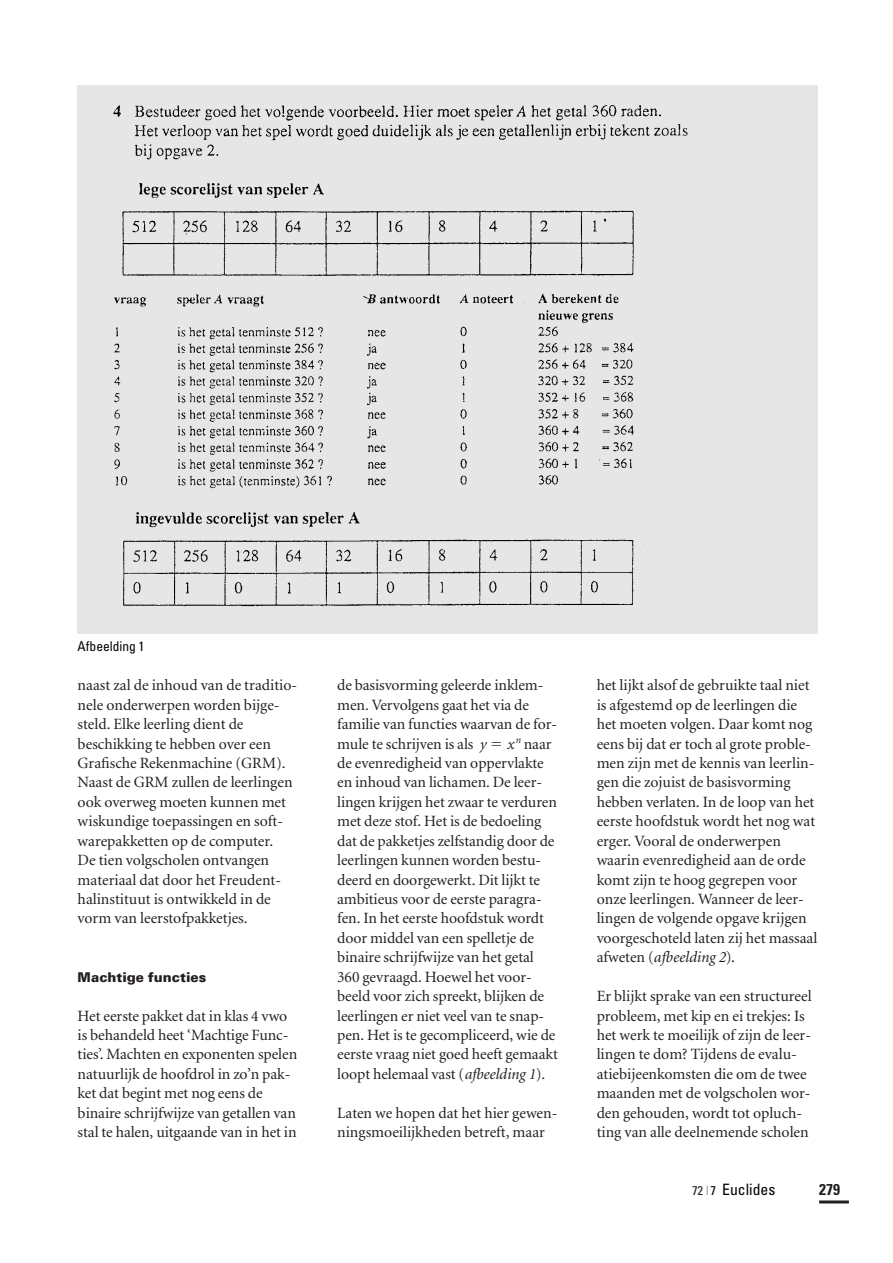
<style>
.page{position:relative;width:893px;height:1263px;background:#fff}
.page>*{position:absolute;margin:0;border:0;box-sizing:border-box;transform-origin:0 0}
.t1{font:15.75px/19.5px "Minion";color:#231f20}
.t2{font:condensed 15.75px "Univers";color:#000}
.t3{font:700 condensed 15.75px "Univers";color:#231f20}
.t4{font:900 13.5px "Univers";color:#231f20}
.t5{font:condensed 13.5px "Univers";color:#000}
.s1{font-style:italic}
.s2{font-family:"Mathematical Pi One"}
.s3{font-size:12.75px;color:#231f20}
.s4{font-size:12.75px;color:#808080}
.s5{font-size:12.75px}
</style>
<div class="page">
<hr style="left:819px;top:1201px;width:29px;height:2px;background:#231f20">
<div style="left:78px;top:85px;width:739px;height:548px;background:#e6e6e6"></div>
<img style="left:113px;top:105px;width:575px;height:502px">
<p class="t5" style="left:78px;top:642px;width:68px">Afbeelding 1</p>
<p class="t1" style="left:78px;top:677px;width:221px">naast zal de inhoud van de traditio&shy;nele onderwerpen worden bijge&shy;steld. Elke leerling dient de beschikking te hebben over een<br>Grafische Rekenmachine (GRM).<br>Naast de GRM zullen de leerlingen ook overweg moeten kunnen met wiskundige toepassingen en soft&shy;warepakketten op de computer.<br>De tien volgscholen ontvangen materiaal dat door het Freudent&shy;halinstituut is ontwikkeld in de vorm van leerstofpakketjes.</p>
<p class="t4" style="left:78px;top:972px;width:130px">Machtige functies</p>
<p class="t1" style="left:78px;top:1007px;width:221px">Het eerste pakket dat in klas 4 vwo is behandeld heet ‘Machtige Func&shy;ties’. Machten en exponenten spelen natuurlijk de hoofdrol in zo’n pak&shy;ket dat begint met nog eens de binaire schrijfwijze van getallen van stal te halen, uitgaande van in het in</p>
<p class="t1" style="left:337px;top:677px;width:222px">de basisvorming geleerde inklem&shy;men. Vervolgens gaat het via de familie van functies waarvan de for&shy;mule te schrijven is als <span class="s1">y</span> <span class="s2">-</span> <span class="s1">x</span> <sup>n</sup> naar de evenredigheid van oppervlakte en inhoud van lichamen. De leer&shy;lingen krijgen het zwaar te verduren met deze stof. Het is de bedoeling dat de pakketjes zelfstandig door de leerlingen kunnen worden bestu&shy;deerd en doorgewerkt. Dit lijkt te ambitieus voor de eerste paragra&shy;fen. In het eerste hoofdstuk wordt door middel van een spelletje de binaire schrijfwijze van het getal 360 gevraagd. Hoewel het voor&shy;beeld voor zich spreekt, blijken de leerlingen er niet veel van te snap&shy;pen. Het is te gecompliceerd, wie de eerste vraag niet goed heeft gemaakt loopt helemaal vast (<span class="s1">afbeelding 1</span>).</p>
<p class="t1" style="left:337px;top:1104px;width:222px">Laten we hopen dat het hier gewen&shy;ningsmoeilijkheden betreft, maar</p>
<p class="t1" style="left:596px;top:677px;width:222px">het lijkt alsof de gebruikte taal niet is afgestemd op de leerlingen die het moeten volgen. Daar komt nog eens bij dat er toch al grote proble&shy;men zijn met de kennis van leerlin&shy;gen die zojuist de basisvorming hebben verlaten. In de loop van het eerste hoofdstuk wordt het nog wat erger. Vooral de onderwerpen waarin evenredigheid aan de orde komt zijn te hoog gegrepen voor onze leerlingen. Wanneer de leer&shy;lingen de volgende opgave krijgen voorgeschoteld laten zij het massaal afweten (<span class="s1">afbeelding 2</span>).</p>
<p class="t1" style="left:596px;top:988px;width:216px">Er blijkt sprake van een structureel probleem, met kip en ei trekjes: Is het werk te moeilijk of zijn de leer&shy;lingen te dom? Tijdens de evalu&shy;atiebijeenkomsten die om de twee maanden met de volgscholen wor&shy;den gehouden, wordt tot opluch&shy;ting van alle deelnemende scholen</p>
<p class="t2" style="left:692px;top:1184px;width:85px"><span class="s3">72</span> <span class="s4">|</span> <span class="s5">7</span> Euclides</p>
<p class="t3" style="left:819px;top:1184px;width:22px">279</p>
</div>
